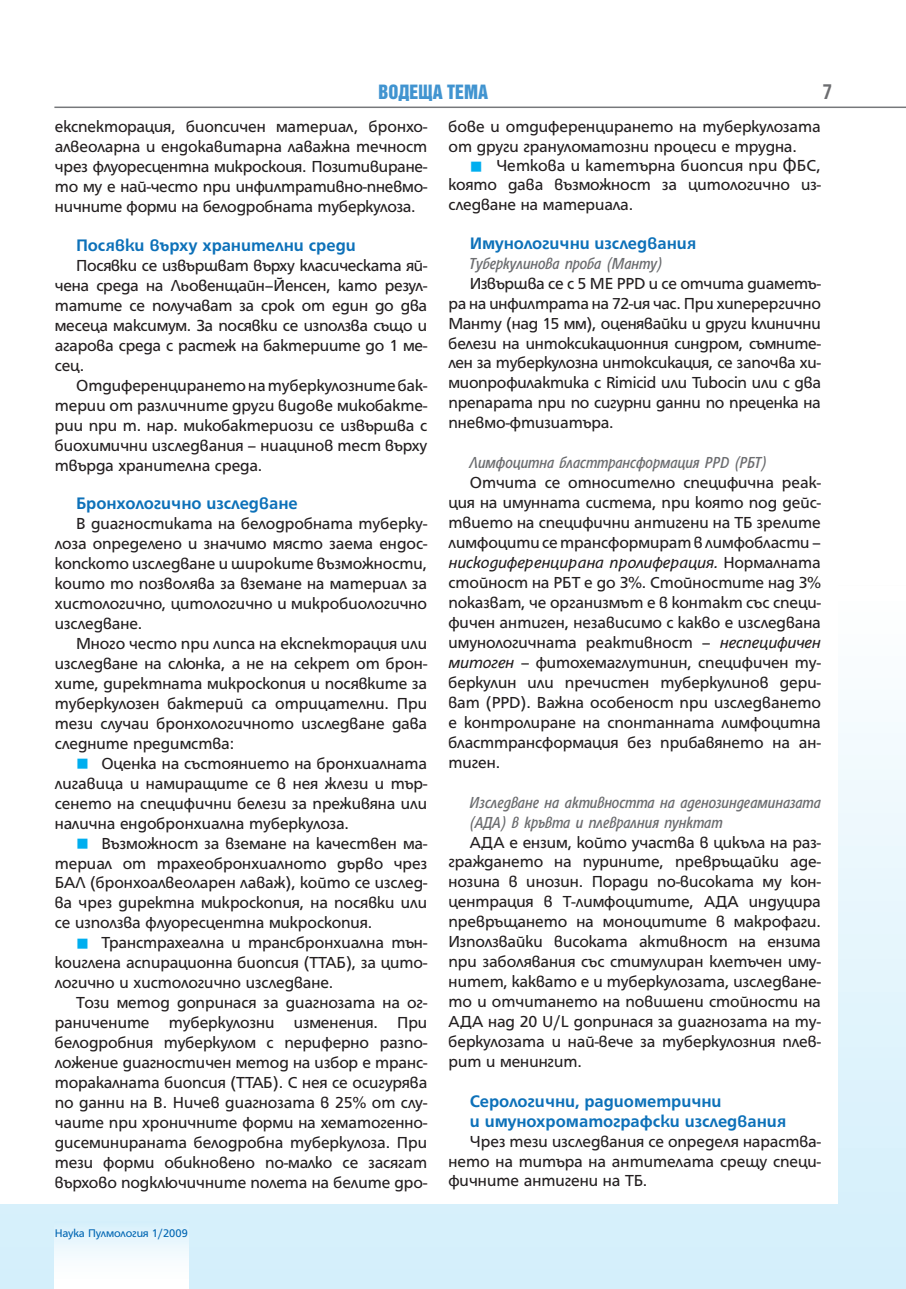
<style>
.page{position:relative;width:906px;height:1289px;background:#fff}
.page>*{position:absolute;margin:0;border:0;box-sizing:border-box;transform-origin:0 0}
.t1{font:700 23.1px "HS Grotesk Bg";color:#6c6d70;scale:.82 1}
.t2{font:700 18px/20px "HS Grotesk Bg";color:#0d71b9}
.t3{font:18px "Helvetica Inserat Cyr Upright";color:#4194d0}
.t4{font:17.25px/20px "HS Grotesk Bg";color:#231f20;text-align:justify}
.t5{font:italic condensed 17.25px/20px "HS Grotesk Bg";color:#6c6d70}
.t6{font:12px "HS Grotesk Bg";letter-spacing:-.01em;color:#0166b3}
.s1{font-style:italic}
</style>
<div class="page">
<div style="left:0;top:586px;width:905px;height:702px;background:linear-gradient(to bottom,#fdfefe,#d1eefb)"></div>
<hr style="left:54px;top:106px;width:852px;height:2px;background:#76787b">
<div style="left:55px;top:1221px;width:133px;height:67px;background:linear-gradient(to bottom,#daf1fb,#fff)"></div>
<div style="left:0;top:120px;width:837px;height:1083px;background:#fff"></div>
<h1 class="t1" style="left:822px;top:83px;width:13px">7</h1>
<p class="t3" style="left:378px;top:85px;width:111px">ВОДЕЩА ТЕМА</p>
<p class="t4" style="left:55px;top:118px;width:374px">експекторация, биопсичен материал, бронхо&shy;алвеоларна и ендокавитарна лаважна течност чрез флуоресцентна микроскоия. Позитивиране&shy;то му е най-често при инфилтративно-пневмо&shy;ничните форми на белодробната туберкулоза.</p>
<p class="t2" style="left:76px;top:236px;width:281px">Посявки върху хранителни среди</p>
<p class="t4" style="left:55px;top:257px;width:374px;text-indent:21px">Посявки се извършват върху класическата яй&shy;чена среда на Льовенщайн–Йенсен, като резул&shy;татите се получават за срок от един до два месеца максимум. За посявки се използва също и агарова среда с растеж на бактериите до 1 ме&shy;сец.</p>
<p class="t4" style="left:55px;top:376px;width:374px;text-indent:21px">Отдиференцирането на туберкулозните бак&shy;терии от различните други видове микобакте&shy;рии при т. нар. микобактериози се извършва с биохимични изследвания – ниацинов тест върху твърда хранителна среда.</p>
<p class="t2" style="left:76px;top:494px;width:223px">Бронхологично изследване</p>
<p class="t4" style="left:55px;top:515px;width:374px;text-indent:21px">В диагностиката на белодробната туберку&shy;лоза определено и значимо място заема ендос&shy;копското изследване и широките възможности, които то позволява за вземане на материал за хистологично, цитологично и микробиологично изследване.</p>
<p class="t4" style="left:55px;top:634px;width:374px;text-indent:21px">Много често при липса на експекторация или изследване на слюнка, а не на секрет от брон&shy;хите, директната микроскопия и посявките за туберкулозен бактерий са отрицателни. При тези случаи бронхологичното изследване дава следните предимства:</p>
<p class="t4" style="left:55px;top:754px;width:374px;text-indent:46px">Оценка на състоянието на бронхиалната лигавица и намиращите се в нея жлези и тър&shy;сенето на специфични белези за преживяна или налична ендобронхиална туберкулоза.</p>
<p class="t4" style="left:55px;top:834px;width:374px;text-indent:46px">Възможност за вземане на качествен ма&shy;териал от трахеобронхиалното дърво чрез БАЛ (бронхоалвеоларен лаваж), който се изслед&shy;ва чрез директна микроскопия, на посявки или се използва флуоресцентна микроскопия.</p>
<p class="t4" style="left:55px;top:934px;width:374px;text-indent:46px">Транстрахеална и трансбронхиална тън&shy;коиглена аспирационна биопсия (ТТАБ), за цито&shy;логично и хистологично изследване.</p>
<p class="t4" style="left:55px;top:994px;width:374px;text-indent:21px">Този метод допринася за диагнозата на ог&shy;раничените туберкулозни изменения. При белодробния туберкулом с периферно разпо&shy;ложение диагностичен метод на избор е транс&shy;торакалната биопсия (ТТАБ). С нея се осигурява по данни на В. Ничев диагнозата в 25% от слу&shy;чаите при хроничните форми на хематогенно&shy;дисеминираната белодробна туберкулоза. При тези форми обикновено по-малко се засягат върхово подключичните полета на белите дро-</p>
<p class="t4" style="left:448px;top:118px;width:374px;line-height:19.5px">бове и отдиференцирането на туберкулозата от други грануломатозни процеси е трудна.</p>
<p class="t4" style="left:448px;top:158px;width:374px;line-height:19.2px;text-indent:48px">Четкова и катетърна биопсия при ФБС, коя то дава възможност за цитологично из&shy;следване на материала.</p>
<p class="t2" style="left:470px;top:234px;width:228px">Имунологични изследвания</p>
<p class="t5" style="left:470px;top:254px;width:194px">Туберкулинова проба (Манту)</p>
<p class="t4" style="left:448px;top:274px;width:374px;text-indent:21px">Извършва се с 5 МЕ РРD и се отчита диаметъ&shy;ра на инфилтрата на 72-ия час. При хиперергично Манту (над 15 мм), оценявайки и други клинични белези на интоксикационния синдром, съмните&shy;лен за туберкулозна интоксикация, се започва хи&shy;миопрофилактика с Rimicid или Tubocin или с два препарата при по сигурни данни по преценка на пневмо-фтизиатъра.</p>
<p class="t5" style="left:470px;top:454px;width:298px">Лимфоцитна бласттрансформация PPD (РБТ)</p>
<p class="t4" style="left:448px;top:474px;width:374px;text-indent:21px">Отчита се относително специфична реак&shy;ция на имунната система, при която под дейс&shy;твието на специфични антигени на ТБ зрелите лимфоцити се трансформират в лимфобласти – <span class="s1">нискодиференцирана пролиферация.</span> Нормалната стойност на РБТ е до 3%. Стойностите над 3% показват, че организмът е в контакт със специ&shy;фичен антиген, независимо с какво е изследвана имунологичната реактивност – <span class="s1">неспецифичен митоген</span> – фитохемаглутинин, специфичен ту&shy;беркулин или пречистен туберкулинов дери&shy;ват (PPD). Важна особеност при изследването е контролиране на спонтанната лимфоцитна бласттрансформация без прибавянето на ан&shy;тиген.</p>
<p class="t5" style="left:470px;top:793px;width:353px">Изследване на активността на аденозиндеаминазата (АДА) в кръвта и плевралния пунктат</p>
<p class="t4" style="left:448px;top:833px;width:374px;text-indent:21px">АДА е ензим, който участва в цикъла на раз&shy;граждането на пурините, превръщайки аде&shy;нозина в инозин. Поради по-високата му кон&shy;центрация в Т-лимфоцитите, АДА индуцира превръщането на моноцитите в макрофаги.<br>Използвайки високата активност на ензима при заболявания със стимулиран клетъчен иму&shy;нитет, каквато е и туберкулозата, изследване&shy;то и отчитането на повишени стойности на АДА над 20 U/L допринася за диагнозата на ту&shy;беркулозата и най-вече за туберкулозния плев&shy;рит и менингит.</p>
<p class="t2" style="left:470px;top:1092px;width:318px">Серологични, радиометрични<br>и имунохроматографски изследвания</p>
<p class="t4" style="left:448px;top:1132px;width:374px;text-indent:21px">Чрез тези изследвания се определя нараства&shy;нето на титъра на антителата срещу специ&shy;фичните антигени на ТБ.</p>
<p class="t6" style="left:55px;top:1228px;width:134px">Наука Пулмология 1/2009</p>
</div>
